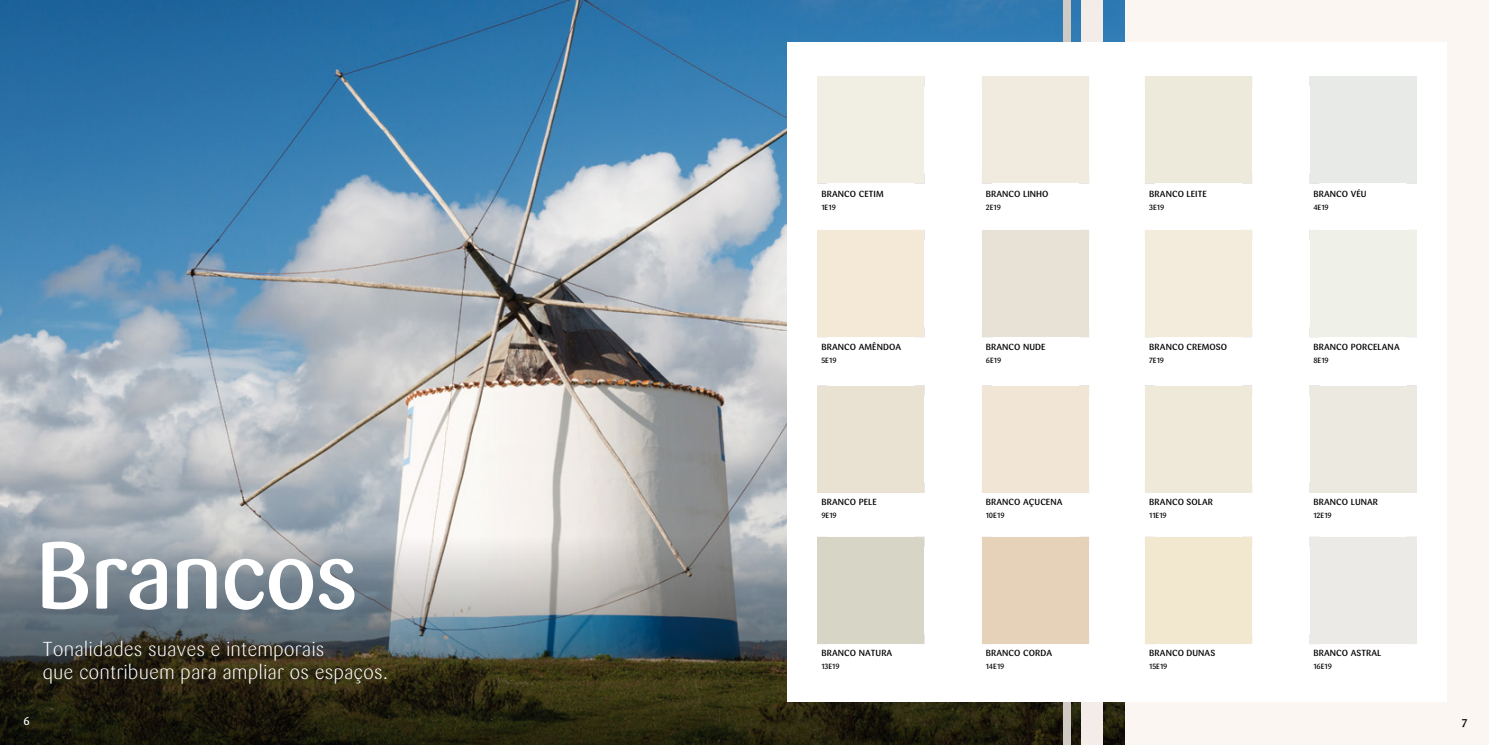
<style>
.page{position:relative;width:1489px;height:745px;background:#fff}
.page>*{position:absolute;margin:0;border:0;box-sizing:border-box;transform-origin:0 0}
.t1{font:500 93.75px "Sari Pro";letter-spacing:-.025em;color:#fff}
.t2{font:300 20px/23.8px "Sari Pro";color:#fff}
.t3{font:500 11.25px "Sari Pro";color:#fff}
.t4{font:500 11.25px "Sari Pro";color:#000}
.t5{font:500 8.75px "Sari Pro";letter-spacing:.01em;color:#000}
.t6{font:500 7.5px "Sari Pro";letter-spacing:.005em;color:#000}
</style>
<div class="page">
<img style="left:0;top:0;width:1124px;height:474px">
<svg style="left:0;top:474px;width:1124px;height:270px;background:#6c716d"></svg>
<div style="left:1124px;top:0;width:364px;height:744px;background:#fbf6f2"></div>
<div style="left:1081px;top:0;width:21px;height:744px;background:#f3ece8"></div>
<div style="left:1063px;top:0;width:7px;height:744px;background:#cfcac3"></div>
<div style="left:787px;top:43px;width:659px;height:659px;background:#fff"></div>
<div style="left:817px;top:76px;width:107px;height:107px;background:#f1efe3"></div>
<div style="left:817px;top:230px;width:107px;height:107px;background:#f4e9d7"></div>
<div style="left:817px;top:385px;width:107px;height:107px;background:#e9e2d2"></div>
<div style="left:817px;top:536px;width:107px;height:107px;background:#d7d5c6"></div>
<div style="left:982px;top:76px;width:106px;height:107px;background:#f1ebdf"></div>
<div style="left:982px;top:230px;width:106px;height:107px;background:#e8e2d6"></div>
<div style="left:982px;top:385px;width:106px;height:107px;background:#f1e5d5"></div>
<div style="left:982px;top:536px;width:106px;height:107px;background:#e6d2b9"></div>
<div style="left:1145px;top:76px;width:106px;height:107px;background:#edeadb"></div>
<div style="left:1145px;top:230px;width:106px;height:107px;background:#f3ecdc"></div>
<div style="left:1145px;top:385px;width:106px;height:107px;background:#efe9d9"></div>
<div style="left:1145px;top:536px;width:106px;height:107px;background:#f2e8cf"></div>
<div style="left:1309px;top:76px;width:107px;height:107px;background:#e8eae7"></div>
<div style="left:1309px;top:230px;width:107px;height:107px;background:#eff0e8"></div>
<div style="left:1309px;top:385px;width:107px;height:107px;background:#ece9e0"></div>
<div style="left:1309px;top:536px;width:107px;height:107px;background:#ebeae6"></div>
<h1 class="t1" style="left:35px;top:514px;width:324px">Brancos</h1>
<h2 class="t2" style="left:43px;top:636px;width:347px">Tonalidades suaves e intemporais<br>que contribuem para ampliar os espaços.</h2>
<p class="t5" style="left:821px;top:188px;width:64px">BRANCO CETIM</p>
<p class="t6" style="left:821px;top:202px;width:16px">1E19</p>
<p class="t5" style="left:985px;top:188px;width:64px">BRANCO LINHO</p>
<p class="t6" style="left:985px;top:202px;width:17px">2E19</p>
<p class="t5" style="left:1149px;top:188px;width:59px">BRANCO LEITE</p>
<p class="t6" style="left:1149px;top:202px;width:17px">3E19</p>
<p class="t5" style="left:1313px;top:188px;width:55px">BRANCO VÉU</p>
<p class="t6" style="left:1313px;top:202px;width:17px">4E19</p>
<p class="t5" style="left:821px;top:341px;width:81px">BRANCO AMÊNDOA</p>
<p class="t6" style="left:821px;top:355px;width:17px">5E19</p>
<p class="t5" style="left:985px;top:341px;width:61px">BRANCO NUDE</p>
<p class="t6" style="left:985px;top:355px;width:17px">6E19</p>
<p class="t5" style="left:1149px;top:341px;width:80px">BRANCO CREMOSO</p>
<p class="t6" style="left:1149px;top:355px;width:16px">7E19</p>
<p class="t5" style="left:1313px;top:341px;width:88px">BRANCO PORCELANA</p>
<p class="t6" style="left:1313px;top:355px;width:17px">8E19</p>
<p class="t5" style="left:821px;top:496px;width:57px">BRANCO PELE</p>
<p class="t6" style="left:821px;top:510px;width:17px">9E19</p>
<p class="t5" style="left:985px;top:496px;width:78px">BRANCO AÇUCENA</p>
<p class="t6" style="left:985px;top:510px;width:20px">10E19</p>
<p class="t5" style="left:1149px;top:496px;width:65px">BRANCO SOLAR</p>
<p class="t6" style="left:1149px;top:510px;width:19px">11E19</p>
<p class="t5" style="left:1313px;top:496px;width:66px">BRANCO LUNAR</p>
<p class="t6" style="left:1313px;top:510px;width:20px">12E19</p>
<p class="t5" style="left:821px;top:647px;width:72px">BRANCO NATURA</p>
<p class="t6" style="left:821px;top:661px;width:20px">13E19</p>
<p class="t5" style="left:985px;top:647px;width:68px">BRANCO CORDA</p>
<p class="t6" style="left:985px;top:661px;width:20px">14E19</p>
<p class="t5" style="left:1149px;top:647px;width:68px">BRANCO DUNAS</p>
<p class="t6" style="left:1149px;top:661px;width:20px">15E19</p>
<p class="t5" style="left:1313px;top:647px;width:70px">BRANCO ASTRAL</p>
<p class="t6" style="left:1313px;top:661px;width:20px">16E19</p>
<p class="t3" style="left:23px;top:713px;width:8px">6</p>
<p class="t4" style="left:1461px;top:713px;width:7px">7</p>
</div>
